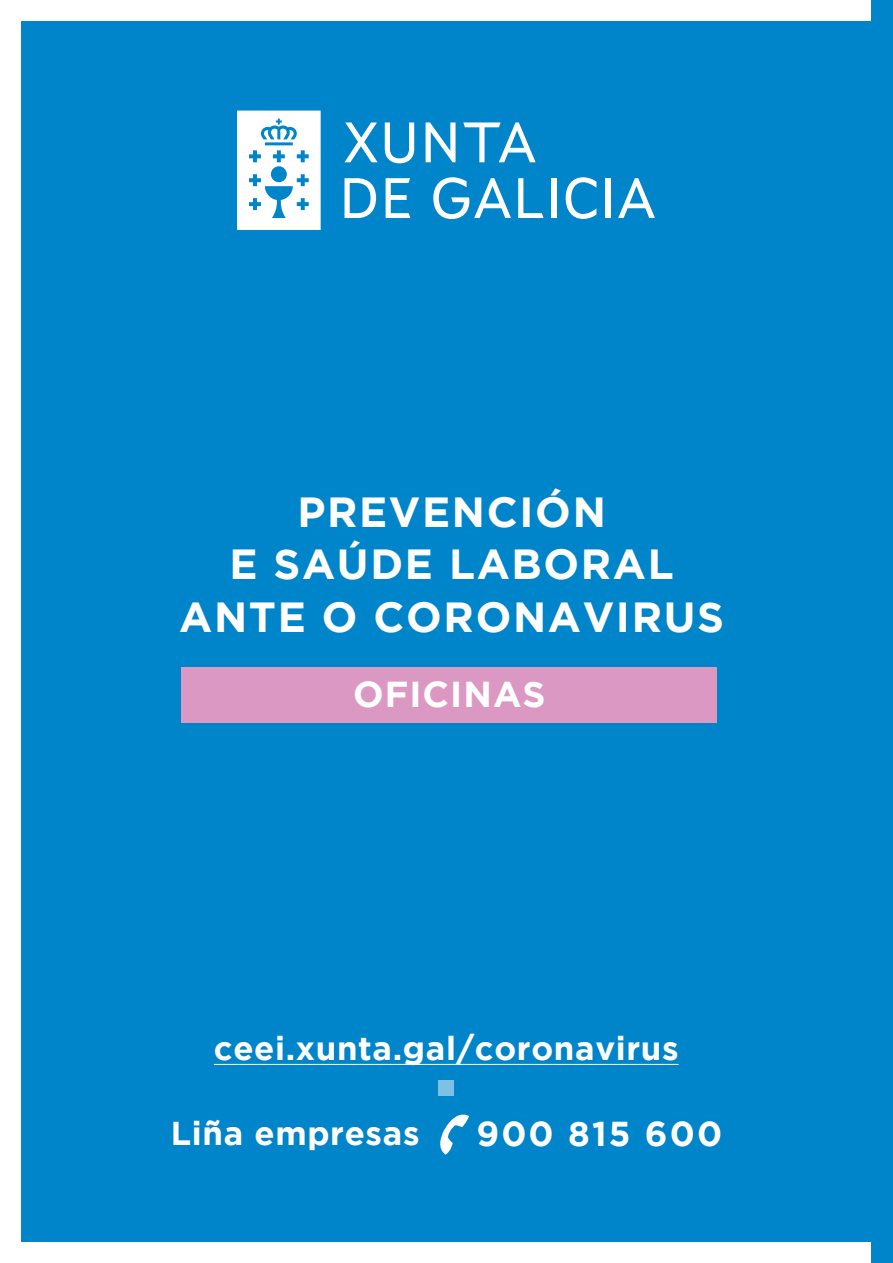
<style>
.page{position:relative;width:893px;height:1263px;background:#0084ca}
.page>*{position:absolute;margin:0;border:0;box-sizing:border-box;transform-origin:0 0}
.t1{font:700 42px/52.5px "Gotham";letter-spacing:.04em;color:#fff;text-align:center}
.t2{font:700 36px "Gotham";letter-spacing:.03em;color:#fff}
.t3{font:700 34.5px "Gotham";letter-spacing:.06em;color:#fff}
.t4{font:700 33px "Gotham";letter-spacing:.02em;color:#fff}
</style>
<div class="page">
<svg style="left:237px;top:111px;width:84px;height:119px;background:#d7ebf6"></svg>
<svg style="left:344px;top:178px;width:32px;height:40px"></svg>
<svg style="left:386px;top:178px;width:24px;height:40px"></svg>
<svg style="left:433px;top:177px;width:78px;height:42px"></svg>
<svg style="left:518px;top:178px;width:25px;height:40px"></svg>
<div style="left:551px;top:178px;width:5px;height:40px;background:#fff"></div>
<svg style="left:566px;top:177px;width:30px;height:42px"></svg>
<div style="left:606px;top:178px;width:5px;height:40px;background:#fff"></div>
<svg style="left:618px;top:178px;width:37px;height:40px"></svg>
<svg style="left:345px;top:122px;width:33px;height:40px"></svg>
<svg style="left:385px;top:122px;width:29px;height:41px"></svg>
<svg style="left:426px;top:122px;width:29px;height:40px"></svg>
<svg style="left:463px;top:122px;width:73px;height:40px"></svg>
<div style="left:0;top:0;width:893px;height:1263px;border:21px solid #fff"></div>
<div style="left:181px;top:668px;width:536px;height:55px;background:#db98c3"></div>
<hr style="left:214px;top:1064px;width:465px;height:1px;background:#fff">
<div style="left:438px;top:1080px;width:16px;height:16px;background:#7fc1e4"></div>
<svg style="left:440px;top:1114px;width:29px;height:40px"></svg>
<div style="left:872px;top:0;width:21px;height:1263px;background:#0084ca"></div>
<p class="t1" style="left:179px;top:484px;width:546px">PREVENCIÓN<br>E SAÚDE LABORAL<br>ANTE O CORONAVIRUS</p>
<p class="t2" style="left:353px;top:674px;width:194px">OFICINAS</p>
<p class="t4" style="left:214px;top:1029px;width:466px">ceei.xunta.gal/coronavirus</p>
<p class="t4" style="left:171px;top:1114px;width:250px">Liña empresas</p>
<p class="t3" style="left:476px;top:1113px;width:247px">900 815 600</p>
</div>
